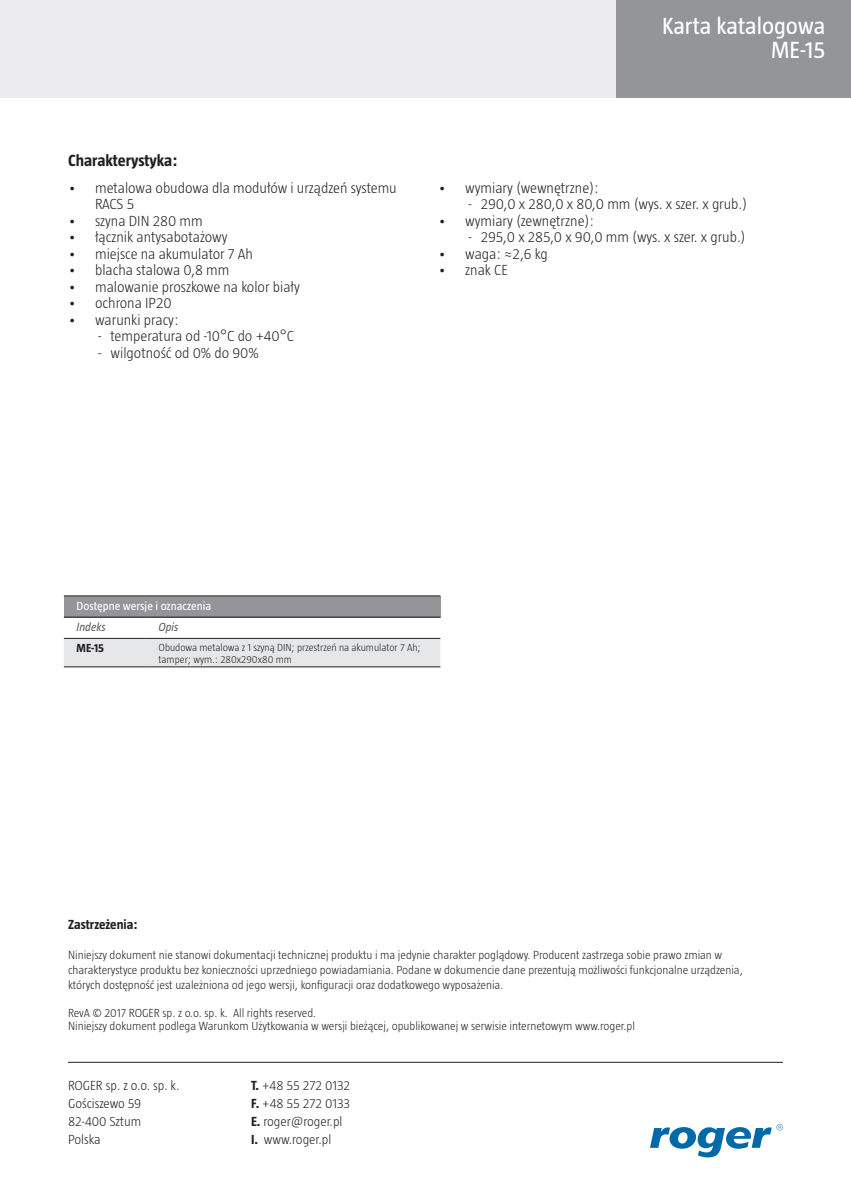
<style>
.page{position:relative;width:851px;height:1191px;background:#fff}
.page>*{position:absolute;margin:0;border:0;box-sizing:border-box;transform-origin:0 0}
.t1{font:300 24px/24px "Taz";color:#fff;text-align:right}
.t2{font:24px/24px "Taz";color:#fff;text-align:right}
.t3{font:700 16.5px "Taz";color:#231f20}
.t4{font:300 15px/16.5px "Taz";color:#231f20}
.t5{font:300 13.5px/18px "Taz";color:#231f20}
.t6{font:700 13.5px "Taz";color:#231f20}
.t7{font:300 12px/15px "Taz";color:#231f20}
.t8{font:12px "Taz";color:#fff}
.t9{font:italic 12px "Taz";color:#636366}
.t10{font:700 12px "Taz";color:#231f20}
.t11{font:300 10.5px/11.6px "Taz";color:#231f20}
.s1{font-weight:700}
</style>
<div class="page">
<div style="left:612px;top:0;width:238px;height:98px;background:#939598"></div>
<div style="left:0;top:0;width:615px;height:97px;background:#ececee"></div>
<svg style="left:650px;top:1124px;width:132px;height:33px"></svg>
<div style="left:64px;top:596px;width:376px;height:21px;background:#939598"></div>
<div style="left:64px;top:639px;width:376px;height:27px;background:#e6e7e9"></div>
<hr style="left:64px;top:666px;width:82px;height:1px;background:#231f20">
<hr style="left:146px;top:666px;width:294px;height:1px;background:#231f20">
<hr style="left:64px;top:617px;width:82px;height:1px;background:#231f20">
<hr style="left:146px;top:617px;width:294px;height:1px;background:#231f20">
<hr style="left:64px;top:638px;width:82px;height:1px;background:#231f20">
<hr style="left:146px;top:638px;width:294px;height:1px;background:#231f20">
<hr style="left:64px;top:595px;width:82px;height:1px;background:#231f20">
<hr style="left:146px;top:595px;width:294px;height:1px;background:#231f20">
<hr style="left:68px;top:1062px;width:714px;height:1px;background:#231f20">
<h2 class="t3" style="left:68px;top:151px;width:111px">Charakterystyka:</h2>
<p class="t4" style="left:95px;top:179px;width:303px;text-indent:-27px">• metalowa obudowa dla modułów i urządzeń systemu<br>RACS 5</p>
<p class="t4" style="left:68px;top:212px;width:136px">• szyna DIN 280 mm</p>
<p class="t4" style="left:68px;top:229px;width:161px">• łącznik antysabotażowy</p>
<p class="t4" style="left:68px;top:245px;width:186px">• miejsce na akumulator 7 Ah</p>
<p class="t4" style="left:68px;top:262px;width:163px">• blacha stalowa 0,8 mm</p>
<p class="t4" style="left:68px;top:278px;width:233px">• malowanie proszkowe na kolor biały</p>
<p class="t4" style="left:68px;top:295px;width:105px">• ochrona IP20</p>
<p class="t4" style="left:68px;top:311px;width:112px">• warunki pracy:</p>
<p class="t4" style="left:98px;top:328px;width:198px">- temperatura od -10°C do +40°C</p>
<p class="t4" style="left:98px;top:344px;width:162px">- wilgotność od 0% do 90%</p>
<h1 class="t2" style="left:662px;top:14px;width:165px">Karta katalogowa<br>ME-15</h1>
<h1 class="t1" style="left:686px;top:20px;width:136px">Kontrolery serii<br>PRxx1</h1>
<p class="t4" style="left:438px;top:179px;width:162px">• wymiary (wewnętrzne):</p>
<p class="t4" style="left:468px;top:196px;width:280px">- 290,0 x 280,0 x 80,0 mm (wys. x szer. x grub.)</p>
<p class="t4" style="left:438px;top:212px;width:157px">• wymiary (zewnętrzne):</p>
<p class="t4" style="left:468px;top:229px;width:279px">- 295,0 x 285,0 x 90,0 mm (wys. x szer. x grub.)</p>
<p class="t4" style="left:438px;top:245px;width:111px">• waga: ≈2,6 kg</p>
<p class="t4" style="left:438px;top:262px;width:71px">• znak CE</p>
<p class="t8" style="left:77px;top:599px;width:136px">Dostępne wersje i oznaczenia</p>
<p class="t9" style="left:77px;top:620px;width:31px">Indeks</p>
<p class="t9" style="left:158px;top:620px;width:22px">Opis</p>
<p class="t10" style="left:77px;top:641px;width:29px">ME-15</p>
<p class="t11" style="left:158px;top:641px;width:264px">Obudowa metalowa z 1 szyną DIN; przestrzeń na akumulator 7 Ah; tamper; wym.: 280x290x80 mm</p>
<p class="t6" style="left:68px;top:916px;width:71px">Zastrzeżenia:</p>
<p class="t7" style="left:68px;top:946px;width:676px">Niniejszy dokument nie stanowi dokumentacji technicznej produktu i ma jedynie charakter poglądowy. Producent zastrzega sobie prawo zmian w charakterystyce produktu bez konieczności uprzedniego powiadamiania. Podane w dokumencie dane prezentują możliwości funkcjonalne urządzenia, których dostępność jest uzależniona od jego wersji, konfiguracji oraz dodatkowego wyposażenia.</p>
<p class="t7" style="left:68px;top:1006px;width:568px;line-height:13.2px">RevA © 2017 ROGER sp. z o.o. sp. k. All rights reserved.<br>Niniejszy dokument podlega Warunkom Użytkowania w wersji bieżącej, opublikowanej w serwisie internetowym www.roger.pl</p>
<p class="t5" style="left:68px;top:1076px;width:113px">ROGER sp. z o.o. sp. k.<br>Gościszewo 59<br>82-400 Sztum<br>Polska</p>
<p class="t5" style="left:251px;top:1076px;width:101px"><span class="s1">T.</span> +48 55 272 0132<br><span class="s1">F.</span> +48 55 272 0133<br><span class="s1">E.</span> roger@roger.pl<br><span class="s1">I.</span> www.roger.pl</p>
</div>
